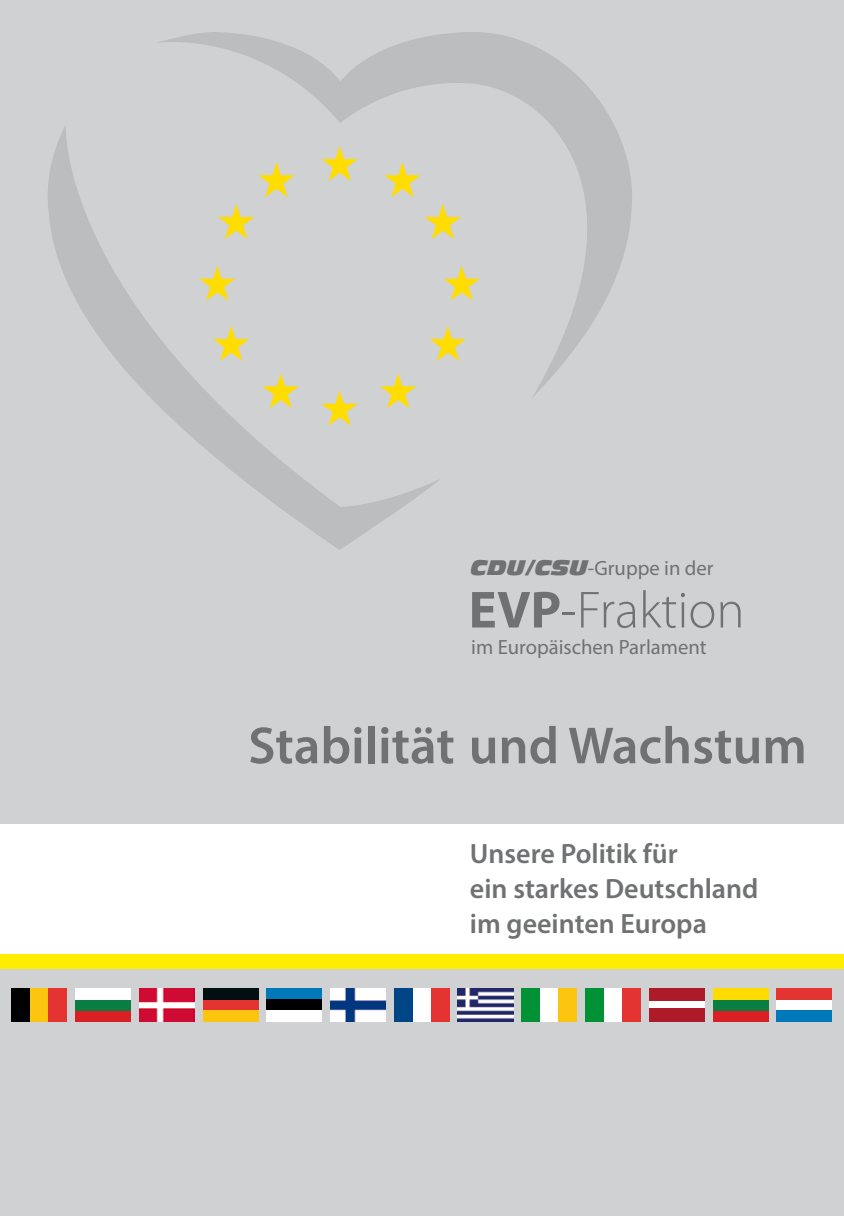
<style>
.page{position:relative;width:844px;height:1216px;background:#fff}
.page>*{position:absolute;margin:0;border:0;box-sizing:border-box;transform-origin:0 0}
.t1{font:600 52.5px "Myriad Pro";color:#707172}
.t2{font:300 52.5px "Myriad Pro";color:#707172}
.t3{font:600 28px/35px "Myriad Pro";color:#707172}
.t4{font:20.65px "Myriad Pro";color:#707172}
.s1{font-family:"Antique Olive Nord";font-style:italic}
.s2{font-weight:700}
</style>
<div class="page">
<div style="left:0;top:0;width:843px;height:1215px;background:#d0d1d2"></div>
<svg style="left:158px;top:32px;width:474px;height:365px"></svg>
<svg style="left:48px;top:124px;width:393px;height:426px"></svg>
<svg style="left:321px;top:146px;width:37px;height:35px"></svg>
<svg style="left:384px;top:162px;width:36px;height:35px"></svg>
<svg style="left:424px;top:204px;width:37px;height:35px"></svg>
<svg style="left:443px;top:265px;width:37px;height:36px"></svg>
<svg style="left:429px;top:326px;width:37px;height:35px"></svg>
<svg style="left:380px;top:373px;width:36px;height:35px"></svg>
<svg style="left:321px;top:390px;width:37px;height:36px"></svg>
<svg style="left:258px;top:162px;width:37px;height:35px"></svg>
<svg style="left:218px;top:204px;width:36px;height:35px"></svg>
<svg style="left:199px;top:265px;width:36px;height:36px"></svg>
<svg style="left:213px;top:326px;width:36px;height:35px"></svg>
<svg style="left:262px;top:373px;width:37px;height:35px"></svg>
<div style="left:266px;top:988px;width:56px;height:11px;background:#0079bb"></div>
<div style="left:266px;top:999px;width:56px;height:11px;background:#000"></div>
<div style="left:266px;top:1010px;width:56px;height:11px;background:#fff"></div>
<div style="left:712px;top:1010px;width:56px;height:11px;background:#db2025"></div>
<div style="left:712px;top:999px;width:56px;height:11px;background:#0a7d43"></div>
<div style="left:712px;top:988px;width:56px;height:11px;background:#ffdb00"></div>
<div style="left:30px;top:988px;width:19px;height:33px;background:#fcc610"></div>
<div style="left:12px;top:988px;width:18px;height:33px;background:#000"></div>
<div style="left:48px;top:988px;width:19px;height:33px;background:#e43432"></div>
<div style="left:203px;top:997px;width:55px;height:15px;background:#e43432"></div>
<div style="left:203px;top:988px;width:55px;height:11px;background:#010f11"></div>
<div style="left:203px;top:1010px;width:55px;height:11px;background:#fcc610"></div>
<div style="left:412px;top:988px;width:19px;height:33px;background:#fff"></div>
<div style="left:394px;top:988px;width:18px;height:33px;background:#004687"></div>
<div style="left:431px;top:988px;width:18px;height:33px;background:#e43432"></div>
<div style="left:603px;top:988px;width:19px;height:33px;background:#fff"></div>
<div style="left:585px;top:988px;width:18px;height:33px;background:#009234"></div>
<div style="left:622px;top:988px;width:18px;height:33px;background:#e43432"></div>
<div style="left:521px;top:988px;width:19px;height:33px;background:#009234"></div>
<div style="left:540px;top:988px;width:18px;height:33px;background:#fff"></div>
<div style="left:558px;top:988px;width:19px;height:33px;background:#fcc610"></div>
<div style="left:776px;top:997px;width:56px;height:14px;background:#fff"></div>
<div style="left:776px;top:988px;width:56px;height:11px;background:#e43432"></div>
<div style="left:776px;top:1010px;width:56px;height:11px;background:#0079bb"></div>
<div style="left:75px;top:1010px;width:56px;height:11px;background:#db2025"></div>
<div style="left:75px;top:999px;width:56px;height:11px;background:#0a7d43"></div>
<div style="left:75px;top:987px;width:56px;height:12px;background:#fff"></div>
<div style="left:649px;top:988px;width:55px;height:13px;background:#ad1a28"></div>
<div style="left:649px;top:1008px;width:55px;height:13px;background:#ad1a28"></div>
<div style="left:649px;top:1001px;width:55px;height:7px;background:#fff"></div>
<img style="left:139px;top:988px;width:55px;height:33px">
<img style="left:330px;top:988px;width:55px;height:33px">
<img style="left:458px;top:988px;width:55px;height:33px">
<div style="left:0;top:953px;width:843px;height:15px;background:#ffed00"></div>
<div style="left:0;top:824px;width:843px;height:130px;background:#fff"></div>
<p class="t4" style="left:471px;top:555px;width:244px"><span class="s1">CDU/CSU</span>-Gruppe in der</p>
<h1 class="t2" style="left:468px;top:578px;width:277px"><span class="s2">EVP</span>-Fraktion</h1>
<p class="t4" style="left:471px;top:634px;width:237px">im Europäischen Parlament</p>
<h1 class="t1" style="left:248px;top:712px;width:560px">Stabilität und Wachstum</h1>
<p class="t3" style="left:470px;top:835px;width:290px">Unsere Politik für<br>ein starkes Deutschland im geeinten Europa</p>
</div>
